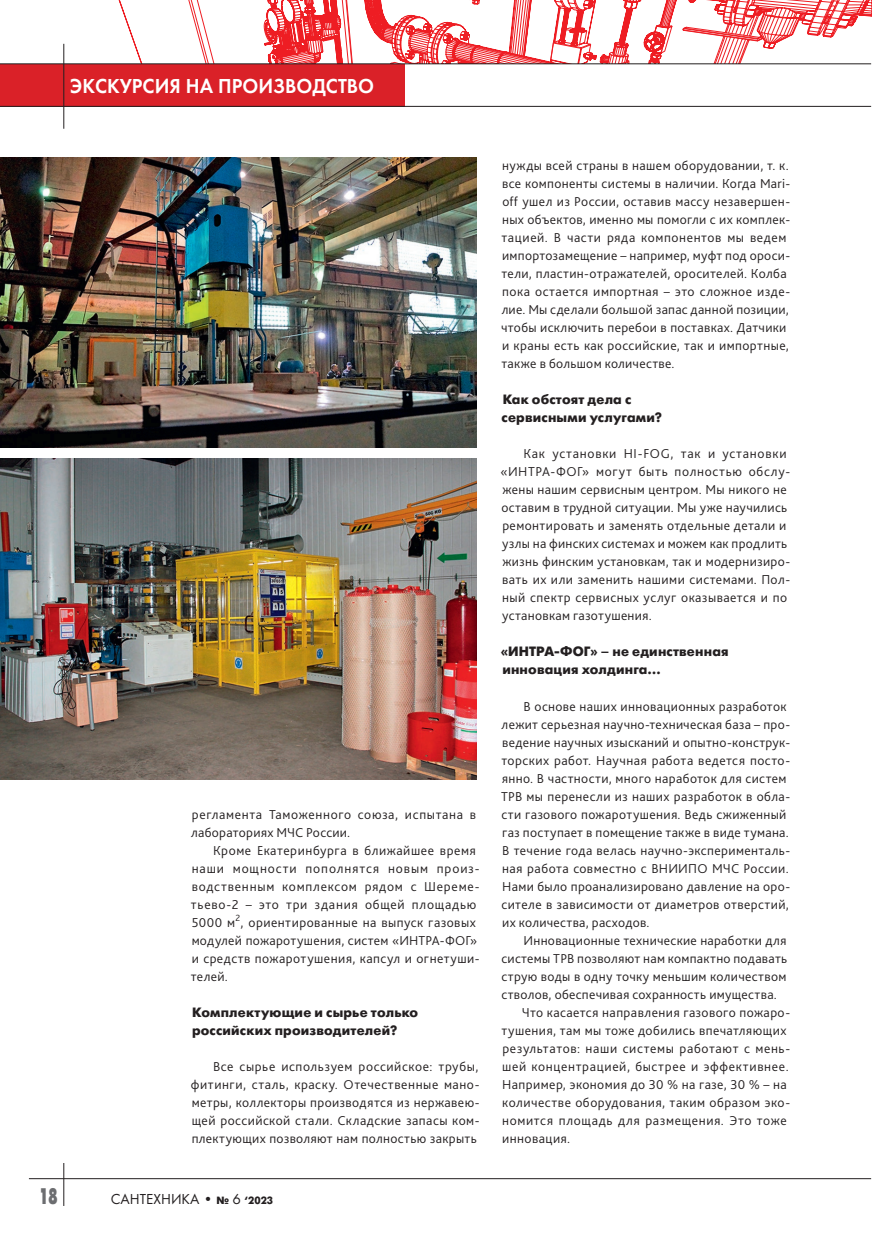
<style>
.page{position:relative;width:872px;height:1234px;background:#fff}
.page>*{position:absolute;margin:0;border:0;box-sizing:border-box;transform-origin:0 0}
.t1{font:22.5px "Futura Futuris XC";color:#6c6d70;scale:.6 1}
.t2{font:21px "Futura Demi";color:#fff;scale:.95 1}
.t3{font:15px "Futura";color:#231f20}
.t4{font:300 13.5px/18px "Bliss Pro";letter-spacing:.03em;color:#231f20}
.t5{font:700 13.5px/18px "Futura Futuris";letter-spacing:.015em;color:#231f20}
.t6{font:300 13.5px "Bliss Pro";letter-spacing:.05em;color:#231f20}
.s1{font-family:"Futura Futuris";font-weight:700;font-size:10.5px}
</style>
<div class="page">
<svg style="left:404px;top:64px;width:368px;height:27px"></svg>
<svg style="left:188px;top:0;width:681px;height:63px"></svg>
<div style="left:0;top:64px;width:404px;height:42px;background:#da2128"></div>
<hr style="left:0;top:63px;width:871px;height:1px;background:#231f20">
<hr style="left:0;top:106px;width:871px;height:1px;background:#231f20">
<hr style="left:63px;top:44px;width:1px;height:85px;background:#231f20">
<hr style="left:29px;top:1177px;width:842px;height:1px;background:#231f20">
<hr style="left:63px;top:1162px;width:1px;height:43px;background:#231f20">
<img style="left:0;top:458px;width:476px;height:321px">
<img style="left:0;top:157px;width:476px;height:290px">
<h2 class="t2" style="left:70px;top:73px;width:321px">ЭКСКУРСИЯ НА ПРОИЗВОДСТВО</h2>
<p class="t4" style="left:191px;top:804px;width:286px">регламента Таможенного союза, испытана в лабораториях МЧС России.</p>
<p class="t4" style="left:191px;top:840px;width:290px;text-indent:22px">Кроме Екатеринбурга в ближайшее время наши мощности пополнятся новым произ&shy;водственным комплексом рядом с Шереме&shy;тьево-2 – это три здания общей площадью 5000 м<sup>2</sup>, ориентированные на выпуск газовых модулей пожаротушения, систем «ИНТРА-ФОГ» и средств пожаротушения, капсул и огнетуши&shy;телей.</p>
<p class="t5" style="left:192px;top:1003px;width:228px">Комплектующие и сырье только российских производителей?</p>
<p class="t4" style="left:191px;top:1056px;width:290px;text-align:justify;text-indent:22px">Все сырье используем российское: трубы, фитинги, сталь, краску. Отечественные мано&shy;метры, коллекторы производятся из нержавею&shy;щей российской стали. Складские запасы ком&shy;плектующих позволяют нам полностью закрыть</p>
<h1 class="t1" style="left:39px;top:1183px;width:32px">18</h1>
<p class="t3" style="left:111px;top:1189px;width:164px">САНТЕХНИКА • <span class="s1">№</span> 6 <span class="s1">‘2023</span></p>
<p class="t4" style="left:501px;top:156px;width:290px">нужды всей страны в нашем оборудовании, т. к. все компоненты системы в наличии. Когда Mari&shy;off ушел из России, оставив массу незавершен&shy;ных объектов, именно мы помогли с их комплек&shy;тацией. В части ряда компонентов мы ведем импортозамещение – например, муфт под ороси&shy;тели, пластин-отражателей, оросителей. Колба пока остается импортная – это сложное изде&shy;лие. Мы сделали большой запас данной позиции, чтобы исключить перебои в поставках. Датчики и краны есть как российские, так и импортные, также в большом количестве.</p>
<p class="t5" style="left:501px;top:391px;width:162px">Как обстоят дела с сервисными услугами?</p>
<p class="t4" style="left:500px;top:444px;width:291px;text-indent:23px">Как установки HI-FOG, так и установки «ИНТРА-ФОГ» могут быть полностью обслу&shy;жены нашим сервисным центром. Мы никого не оставим в трудной ситуации. Мы уже научились ремонтировать и заменять отдельные детали и узлы на финских системах и можем как продлить жизнь финским установкам, так и модернизиро&shy;вать их или заменить нашими системами. Пол&shy;ный спектр сервисных услуг оказывается и по установкам газотушения.</p>
<p class="t5" style="left:501px;top:643px;width:229px">«ИНТРА-ФОГ» – не единственная инновация холдинга…</p>
<p class="t4" style="left:501px;top:696px;width:291px;text-indent:23px">В основе наших инновационных разработок лежит серьезная научно-техническая база – про&shy;ведение научных изысканий и опытно-конструк&shy;торских работ. Научная работа ведется посто&shy;янно. В частности, много наработок для систем ТРВ мы перенесли из наших разработок в обла&shy;сти газового пожаротушения. Ведь сжиженный газ поступает в помещение также в виде тумана.<br>В течение года велась научно-эксперименталь&shy;ная работа совместно с ВНИИПО МЧС России.<br>Нами было проанализировано давление на оро&shy;сителе в зависимости от диаметров отверстий, их количества, расходов.</p>
<p class="t4" style="left:523px;top:930px;width:264px">Инновационные технические наработки для</p>
<p class="t4" style="left:501px;top:948px;width:287px">системы ТРВ позволяют нам компактно подавать</p>
<p class="t4" style="left:501px;top:966px;width:286px">струю воды в одну точку меньшим количеством</p>
<p class="t4" style="left:501px;top:984px;width:277px">стволов, обеспечивая сохранность имущества.</p>
<p class="t4" style="left:522px;top:1002px;width:270px">Что касается направления газового пожаро-</p>
<p class="t4" style="left:501px;top:1020px;width:286px">тушения, там мы тоже добились впечатляющих</p>
<p class="t6" style="left:502px;top:1039px;width:289px">результатов: наши системы работают с мень-</p>
<p class="t6" style="left:502px;top:1057px;width:288px">шей концентрацией, быстрее и эффективнее.</p>
<p class="t4" style="left:502px;top:1074px;width:286px">Например, экономия до 30 % на газе, 30 % – на</p>
<p class="t4" style="left:502px;top:1092px;width:289px">количестве оборудования, таким образом эко-</p>
<p class="t6" style="left:502px;top:1111px;width:286px">номится площадь для размещения. Это тоже</p>
<p class="t4" style="left:502px;top:1128px;width:70px">инновация.</p>
</div>
